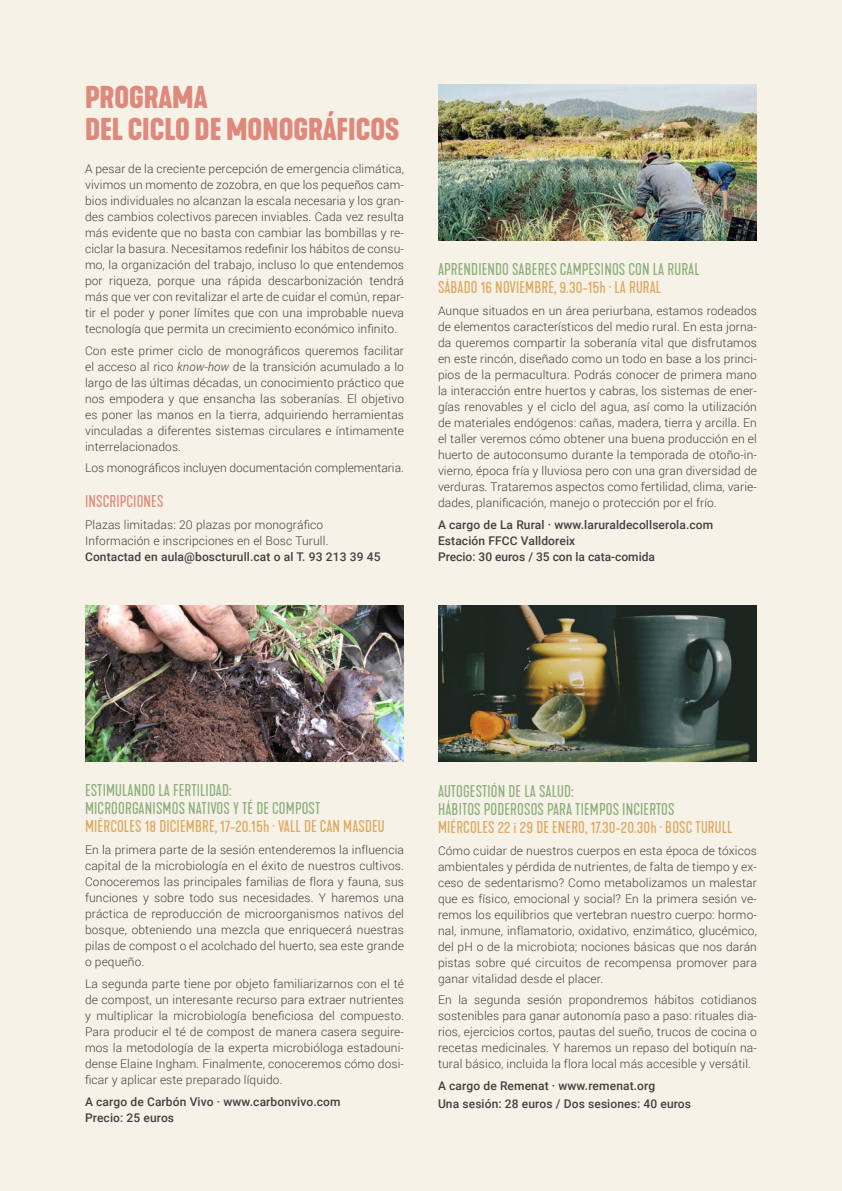
<style>
.page{position:relative;width:842px;height:1191px;background:#f7f2e7}
.page>*{position:absolute;margin:0;border:0;box-sizing:border-box;transform-origin:0 0}
.t1{font:700 29.5px/32px "Kapra Neue";color:#de897c}
.t2{font:16px/18px "Kapra Neue";letter-spacing:.01em;color:#8daf7d}
.t3{font:16px "Kapra Neue";letter-spacing:.01em;color:#dea85e}
.t4{font:16px "Kapra Neue";letter-spacing:.01em;color:#de897c}
.t5{font:300 12px/16px "Roboto";letter-spacing:.01em;color:#444041;text-align:justify}
.t6{font:500 12px/16px "Roboto";letter-spacing:.01em;color:#444041}
.s1{font-style:italic}
</style>
<div class="page">
<img style="left:438px;top:85px;width:319px;height:156px">
<img style="left:85px;top:605px;width:319px;height:156px">
<img style="left:438px;top:605px;width:319px;height:156px">
<h1 class="t1" style="left:85px;top:82px;width:316px">PROGRAMA<br>DEL CICLO DE MONOGRÁFICOS</h1>
<p class="t5" style="left:85px;top:160px;width:320px">A pesar de la creciente percepción de emergencia climática, vivimos un momento de zozobra, en que los pequeños cam&shy;bios individuales no alcanzan la escala necesaria y los gran&shy;des cambios colectivos parecen inviables. Cada vez resulta más evidente que no basta con cambiar las bombillas y re&shy;ciclar la basura. Necesitamos redefinir los hábitos de consu&shy;mo, la organización del trabajo, incluso lo que entendemos por riqueza, porque una rápida descarbonización tendrá más que ver con revitalizar el arte de cuidar el común, repar&shy;tir el poder y poner límites que con una improbable nueva tecnología que permita un crecimiento económico infinito.</p>
<p class="t5" style="left:85px;top:342px;width:320px">Con este primer ciclo de monográficos queremos facilitar el acceso al rico <span class="s1">know-how</span> de la transición acumulado a lo largo de las últimas décadas, un conocimiento práctico que nos empodera y que ensancha las soberanías. El objetivo es poner las manos en la tierra, adquiriendo herramientas vinculadas a diferentes sistemas circulares e íntimamente interrelacionados.</p>
<p class="t5" style="left:85px;top:459px;width:320px">Los monográficos incluyen documentación complementaria.</p>
<h2 class="t4" style="left:85px;top:492px;width:80px">INSCRIPCIONES</h2>
<p class="t5" style="left:85px;top:516px;width:245px">Plazas limitadas: 20 plazas por monográfico<br>Información e inscripciones en el Bosc Turull.</p>
<p class="t6" style="left:85px;top:548px;width:297px">Contactad en aula@boscturull.cat o al T. 93 213 39 45</p>
<h2 class="t2" style="left:438px;top:260px;width:263px">APRENDIENDO SABERES CAMPESINOS CON LA RURAL</h2>
<h2 class="t3" style="left:438px;top:278px;width:225px">SÁBADO 16 NOVIEMBRE, 9.30-15h · LA RURAL</h2>
<p class="t5" style="left:438px;top:302px;width:320px">Aunque situados en un área periurbana, estamos rodeados de elementos característicos del medio rural. En esta jorna&shy;da queremos compartir la soberanía vital que disfrutamos en este rincón, diseñado como un todo en base a los princi&shy;pios de la permacultura. Podrás conocer de primera mano la interacción entre huertos y cabras, los sistemas de ener&shy;gías renovables y el ciclo del agua, así como la utilización de materiales endógenos: cañas, madera, tierra y arcilla. En el taller veremos cómo obtener una buena producción en el huerto de autoconsumo durante la temporada de otoño-in&shy;vierno, época fría y lluviosa pero con una gran diversidad de verduras. Trataremos aspectos como fertilidad, clima, varie&shy;dades, planificación, manejo o protección por el frío.</p>
<p class="t6" style="left:438px;top:516px;width:277px">A cargo de La Rural · www.laruraldecollserola.com<br>Estación FFCC Valldoreix<br>Precio: 30 euros / 35 con la cata-comida</p>
<h2 class="t2" style="left:85px;top:782px;width:237px">ESTIMULANDO LA FERTILIDAD:<br>MICROORGANISMOS NATIVOS Y TÉ DE COMPOST</h2>
<h2 class="t3" style="left:85px;top:817px;width:301px">MIÉRCOLES 18 DICIEMBRE, 17-20.15h · VALL DE CAN MASDEU</h2>
<p class="t5" style="left:85px;top:841px;width:320px">En la primera parte de la sesión entenderemos la influencia capital de la microbiología en el éxito de nuestros cultivos.<br>Conoceremos las principales familias de flora y fauna, sus funciones y sobre todo sus necesidades. Y haremos una práctica de reproducción de microorganismos nativos del bosque, obteniendo una mezcla que enriquecerá nuestras pilas de compost o el acolchado del huerto, sea este grande o pequeño.</p>
<p class="t5" style="left:85px;top:975px;width:320px">La segunda parte tiene por objeto familiarizarnos con el té de compost, un interesante recurso para extraer nutrientes y multiplicar la microbiología beneficiosa del compuesto.<br>Para producir el té de compost de manera casera seguire&shy;mos la metodología de la experta microbióloga estadouni&shy;dense Elaine Ingham. Finalmente, conoceremos cómo dosi&shy;ficar y aplicar este preparado líquido.</p>
<p class="t6" style="left:85px;top:1092px;width:257px">A cargo de Carbón Vivo · www.carbonvivo.com<br>Precio: 25 euros</p>
<h2 class="t2" style="left:438px;top:782px;width:238px">AUTOGESTIÓN DE LA SALUD:<br>HÁBITOS PODEROSOS PARA TIEMPOS INCIERTOS</h2>
<h2 class="t3" style="left:438px;top:817px;width:296px">MIÉRCOLES 22 i 29 DE ENERO, 17.30-20.30h · BOSC TURULL</h2>
<p class="t5" style="left:438px;top:842px;width:320px">Cómo cuidar de nuestros cuerpos en esta época de tóxicos ambientales y pérdida de nutrientes, de falta de tiempo y ex&shy;ceso de sedentarismo? Como metabolizamos un malestar que es físico, emocional y social? En la primera sesión ve&shy;remos los equilibrios que vertebran nuestro cuerpo: hormo&shy;nal, inmune, inflamatorio, oxidativo, enzimático, glucémico, del pH o de la microbiota; nociones básicas que nos darán pistas sobre qué circuitos de recompensa promover para ganar vitalidad desde el placer.</p>
<p class="t5" style="left:438px;top:991px;width:320px">En la segunda sesión propondremos hábitos cotidianos sostenibles para ganar autonomía paso a paso: rituales dia&shy;rios, ejercicios cortos, pautas del sueño, trucos de cocina o recetas medicinales. Y haremos un repaso del botiquín na&shy;tural básico, incluida la flora local más accesible y versátil.</p>
<p class="t6" style="left:438px;top:1076px;width:255px;line-height:18px">A cargo de Remenat · www.remenat.org<br>Una sesión: 28 euros / Dos sesiones: 40 euros</p>
</div>
